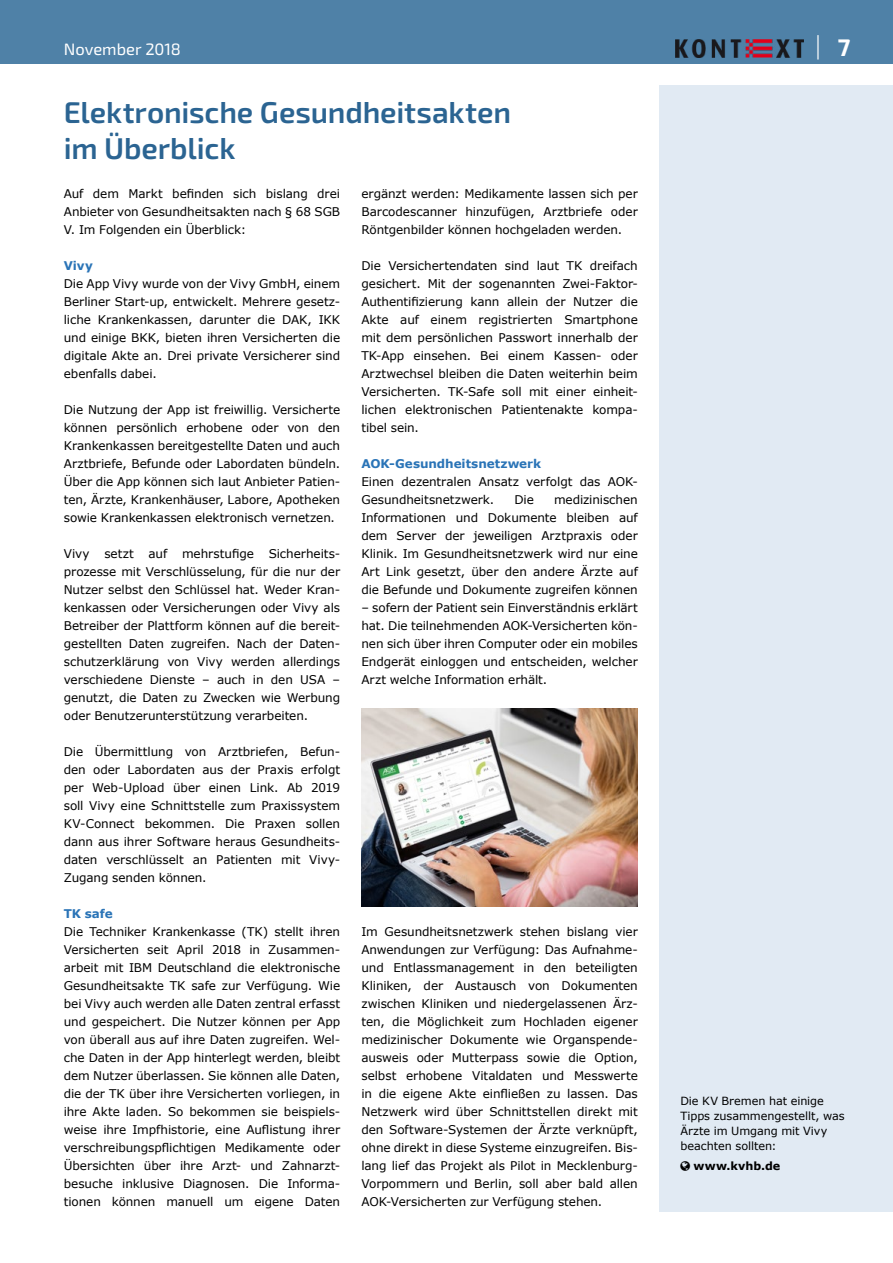
<style>
.page{position:relative;width:893px;height:1263px;background:#fff}
.page>*{position:absolute;margin:0;border:0;box-sizing:border-box;transform-origin:0 0}
.t1{font:600 30px/36px "Exo 2";letter-spacing:-.005em;color:#2b6492}
.t2{font:700 24px "Agfa Rotis Semisans";color:#fff}
.t3{font:16.5px "Exo 2";color:#fff}
.t4{font:12px/18px "Verdana";letter-spacing:-.005em;color:#000;text-align:justify}
.t5{font:700 12px "Verdana";letter-spacing:-.005em;color:#2a74b7}
.t6{font:11.25px/15px "Verdana";letter-spacing:-.005em;color:#000}
.t7{font:700 11.25px "Verdana";letter-spacing:.01em;color:#000}
.s1{font-family:"Exo 2"}
</style>
<div class="page">
<div style="left:0;top:0;width:893px;height:64px;background:#4f81a7"></div>
<div style="left:659px;top:85px;width:234px;height:1127px;background:#e1eaf3"></div>
<img style="left:676px;top:39px;width:128px;height:18px">
<img style="left:361px;top:708px;width:277px;height:198px">
<h3 class="t3" style="left:64px;top:40px;width:119px">November 2018</h3>
<h2 class="t2" style="left:814px;top:32px;width:38px">| <span class="s1">7</span></h2>
<h1 class="t1" style="left:64px;top:95px;width:449px">Elektronische Gesundheitsakten im Überblick</h1>
<p class="t4" style="left:64px;top:185px;width:278px">Auf dem Markt befinden sich bislang drei Anbieter von Gesundheitsakten nach § 68 SGB V. Im Folgenden ein Überblick:</p>
<p class="t5" style="left:64px;top:257px;width:31px">Vivy</p>
<p class="t4" style="left:64px;top:275px;width:278px">Die App Vivy wurde von der Vivy GmbH, einem Berliner Start-up, entwickelt. Mehrere gesetz&shy;liche Krankenkassen, darunter die DAK, IKK und einige BKK, bieten ihren Versicherten die digitale Akte an. Drei private Versicherer sind ebenfalls dabei.</p>
<p class="t4" style="left:64px;top:401px;width:278px">Die Nutzung der App ist freiwillig. Versicherte können persönlich erhobene oder von den Krankenkassen bereitgestellte Daten und auch Arztbriefe, Befunde oder Labordaten bündeln.<br>Über die App können sich laut Anbieter Patien&shy;ten, Ärzte, Krankenhäuser, Labore, Apotheken sowie Krankenkassen elektronisch vernetzen.</p>
<p class="t4" style="left:64px;top:545px;width:278px">Vivy setzt auf mehrstufige Sicherheits&shy;prozesse mit Verschlüsselung, für die nur der Nutzer selbst den Schlüssel hat. Weder Kran&shy;kenkassen oder Versicherungen oder Vivy als Betreiber der Plattform können auf die bereit&shy;gestellten Daten zugreifen. Nach der Daten&shy;schutzerklärung von Vivy werden allerdings verschiedene Dienste – auch in den USA – genutzt, die Daten zu Zwecken wie Werbung oder Benutzerunterstützung verarbeiten.</p>
<p class="t4" style="left:64px;top:743px;width:278px">Die Übermittlung von Arztbriefen, Befun&shy;den oder Labordaten aus der Praxis erfolgt per Web-Upload über einen Link. Ab 2019 soll Vivy eine Schnittstelle zum Praxissystem KV-Connect bekommen. Die Praxen sollen dann aus ihrer Software heraus Gesundheits&shy;daten verschlüsselt an Patienten mit Vivy-Zugang senden können.</p>
<p class="t5" style="left:64px;top:905px;width:51px">TK safe</p>
<p class="t4" style="left:64px;top:923px;width:278px">Die Techniker Krankenkasse (TK) stellt ihren Versicherten seit April 2018 in Zusammen&shy;arbeit mit IBM Deutschland die elektronische Gesundheitsakte TK safe zur Verfügung. Wie bei Vivy auch werden alle Daten zentral erfasst und gespeichert. Die Nutzer können per App von überall aus auf ihre Daten zugreifen. Wel&shy;che Daten in der App hinterlegt werden, bleibt dem Nutzer überlassen. Sie können alle Daten, die der TK über ihre Versicherten vorliegen, in ihre Akte laden. So bekommen sie beispiels&shy;weise ihre Impfhistorie, eine Auflistung ihrer verschreibungspflichtigen Medikamente oder Übersichten über ihre Arzt- und Zahnarzt&shy;besuche inklusive Diagnosen. Die Informa&shy;tionen können manuell um eigene Daten</p>
<p class="t4" style="left:361px;top:185px;width:278px">ergänzt werden: Medikamente lassen sich per Barcodescanner hinzufügen, Arztbriefe oder Röntgenbilder können hochgeladen werden.</p>
<p class="t4" style="left:361px;top:257px;width:278px">Die Versichertendaten sind laut TK dreifach gesichert. Mit der sogenannten Zwei-Faktor-Authentifizierung kann allein der Nutzer die Akte auf einem registrierten Smartphone mit dem persönlichen Passwort innerhalb der TK-App einsehen. Bei einem Kassen- oder Arztwechsel bleiben die Daten weiterhin beim Versicherten. TK-Safe soll mit einer einheit&shy;lichen elektronischen Patientenakte kompa&shy;tibel sein.</p>
<p class="t5" style="left:361px;top:455px;width:181px">AOK-Gesundheitsnetzwerk</p>
<p class="t4" style="left:361px;top:473px;width:278px">Einen dezentralen Ansatz verfolgt das AOK-<br>Gesundheitsnetzwerk.</p>
<p class="t4" style="left:361px;top:491px;width:278px;text-indent:193px">medizinischen Informationen und Dokumente bleiben auf dem Server der jeweiligen Arztpraxis oder Klinik. Im Gesundheitsnetzwerk wird nur eine Art Link gesetzt, über den andere Ärzte auf die Befunde und Dokumente zugreifen können</p>
<p class="t4" style="left:361px;top:599px;width:278px">– sofern der Patient sein Einverständnis erklärt hat. Die teilnehmenden AOK-Versicherten kön&shy;nen sich über ihren Computer oder ein mobiles Endgerät einloggen und entscheiden, welcher Arzt welche Information erhält.</p>
<p class="t4" style="left:514px;top:491px;width:21px">Die</p>
<p class="t4" style="left:361px;top:923px;width:278px">Im Gesundheitsnetzwerk stehen bislang vier Anwendungen zur Verfügung: Das Aufnahme&shy;und Entlassmanagement in den beteiligten Kliniken, der Austausch von Dokumenten zwischen Kliniken und niedergelassenen Ärz&shy;ten, die Möglichkeit zum Hochladen eigener medizinischer Dokumente wie Organspende&shy;ausweis oder Mutterpass sowie die Option, selbst erhobene Vitaldaten und Messwerte in die eigene Akte einfließen zu lassen. Das Netzwerk wird über Schnittstellen direkt mit den Software-Systemen der Ärzte verknüpft, ohne direkt in diese Systeme einzugreifen. Bis&shy;lang lief das Projekt als Pilot in Mecklenburg-Vorpommern und Berlin, soll aber bald allen AOK-Versicherten zur Verfügung stehen.</p>
<p class="t6" style="left:680px;top:1093px;width:166px">Die KV Bremen hat einige<br>Tipps zusammengestellt, was<br>Ärzte im Umgang mit Vivy beachten sollten:</p>
<p class="t7" style="left:693px;top:1158px;width:88px">www.kvhb.de</p>
</div>
